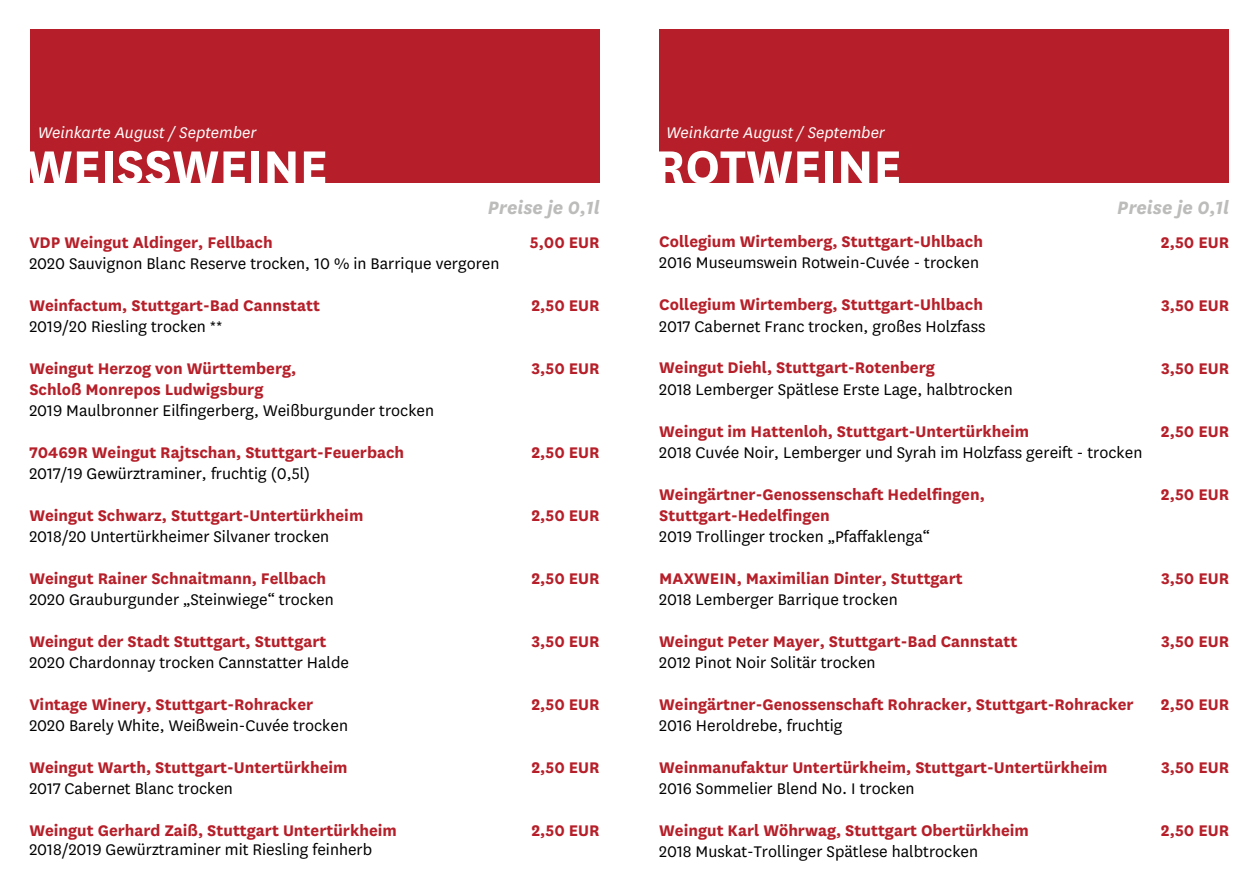
<style>
.page{position:relative;width:1259px;height:893px;background:#fff}
.page>*{position:absolute;margin:0;border:0;box-sizing:border-box;transform-origin:0 0}
.t1{font:700 54px "National";color:#fff}
.t2{font:italic 700 21px "National";color:#bcbcbb}
.t3{font:700 18px/21px "National";color:#b61f29}
.t4{font:18px "National";color:#000}
.t5{font:italic 18px "National";color:#fff}
</style>
<div class="page">
<div style="left:30px;top:30px;width:570px;height:153px;background:#b61f29"></div>
<div style="left:659px;top:30px;width:570px;height:153px;background:#b61f29"></div>
<p class="t5" style="left:38px;top:122px;width:220px">Weinkarte August / September</p>
<h1 class="t1" style="left:26px;top:129px;width:304px">WEISSWEINE</h1>
<p class="t5" style="left:666px;top:122px;width:220px">Weinkarte August / September</p>
<h1 class="t1" style="left:654px;top:129px;width:249px">ROTWEINE</h1>
<p class="t2" style="left:488px;top:193px;width:113px">Preise je 0,1l</p>
<p class="t2" style="left:1117px;top:193px;width:113px">Preise je 0,1l</p>
<p class="t3" style="left:659px;top:230px;width:325px">Collegium Wirtemberg, Stuttgart-Uhlbach</p>
<p class="t4" style="left:659px;top:251px;width:321px">2016 Museumswein Rotwein-Cuvée - trocken</p>
<p class="t3" style="left:659px;top:293px;width:325px">Collegium Wirtemberg, Stuttgart-Uhlbach</p>
<p class="t4" style="left:659px;top:314px;width:328px">2017 Cabernet Franc trocken, großes Holzfass</p>
<p class="t3" style="left:659px;top:356px;width:277px">Weingut Diehl, Stuttgart-Rotenberg</p>
<p class="t4" style="left:659px;top:377px;width:355px">2018 Lemberger Spätlese Erste Lage, halbtrocken</p>
<p class="t3" style="left:659px;top:419px;width:371px">Weingut im Hattenloh, Stuttgart-Untertürkheim</p>
<p class="t4" style="left:659px;top:440px;width:484px">2018 Cuvée Noir, Lemberger und Syrah im Holzfass gereift - trocken</p>
<p class="t3" style="left:659px;top:482px;width:327px">Weingärtner-Genossenschaft Hedelfingen,<br>Stuttgart-Hedelfingen</p>
<p class="t4" style="left:659px;top:524px;width:272px">2019 Trollinger trocken „Pfaffaklenga“</p>
<p class="t3" style="left:659px;top:566px;width:305px">MAXWEIN, Maximilian Dinter, Stuttgart</p>
<p class="t4" style="left:659px;top:587px;width:240px">2018 Lemberger Barrique trocken</p>
<p class="t3" style="left:659px;top:629px;width:360px">Weingut Peter Mayer, Stuttgart-Bad Cannstatt</p>
<p class="t4" style="left:659px;top:650px;width:218px">2012 Pinot Noir Solitär trocken</p>
<p class="t3" style="left:659px;top:692px;width:476px">Weingärtner-Genossenschaft Rohracker, Stuttgart-Rohracker</p>
<p class="t4" style="left:659px;top:713px;width:185px">2016 Heroldrebe, fruchtig</p>
<p class="t3" style="left:659px;top:755px;width:450px">Weinmanufaktur Untertürkheim, Stuttgart-Untertürkheim</p>
<p class="t4" style="left:659px;top:776px;width:257px">2016 Sommelier Blend No. I trocken</p>
<p class="t3" style="left:659px;top:818px;width:371px">Weingut Karl Wöhrwag, Stuttgart Obertürkheim</p>
<p class="t4" style="left:659px;top:839px;width:320px">2018 Muskat-Trollinger Spätlese halbtrocken</p>
<p class="t3" style="left:29px;top:230px;width:245px">VDP Weingut Aldinger, Fellbach</p>
<p class="t4" style="left:29px;top:251px;width:472px">2020 Sauvignon Blanc Reserve trocken, 10 % in Barrique vergoren</p>
<p class="t3" style="left:29px;top:293px;width:292px">Weinfactum, Stuttgart-Bad Cannstatt</p>
<p class="t4" style="left:29px;top:314px;width:195px">2019/20 Riesling trocken **</p>
<p class="t3" style="left:29px;top:356px;width:268px">Weingut Herzog von Württemberg,<br>Schloß Monrepos Ludwigsburg</p>
<p class="t4" style="left:29px;top:398px;width:406px">2019 Maulbronner Eilfingerberg, Weißburgunder trocken</p>
<p class="t3" style="left:29px;top:440px;width:376px">70469R Weingut Rajtschan, Stuttgart-Feuerbach</p>
<p class="t4" style="left:29px;top:461px;width:282px">2017/19 Gewürztraminer, fruchtig (0,5l)</p>
<p class="t3" style="left:29px;top:503px;width:335px">Weingut Schwarz, Stuttgart-Untertürkheim</p>
<p class="t4" style="left:29px;top:524px;width:301px">2018/20 Untertürkheimer Silvaner trocken</p>
<p class="t3" style="left:29px;top:566px;width:298px">Weingut Rainer Schnaitmann, Fellbach</p>
<p class="t4" style="left:29px;top:587px;width:306px">2020 Grauburgunder „Steinwiege“ trocken</p>
<p class="t3" style="left:29px;top:629px;width:299px">Weingut der Stadt Stuttgart, Stuttgart</p>
<p class="t4" style="left:29px;top:650px;width:321px">2020 Chardonnay trocken Cannstatter Halde</p>
<p class="t3" style="left:29px;top:692px;width:285px">Vintage Winery, Stuttgart-Rohracker</p>
<p class="t4" style="left:29px;top:713px;width:320px">2020 Barely White, Weißwein-Cuvée trocken</p>
<p class="t3" style="left:29px;top:755px;width:320px">Weingut Warth, Stuttgart-Untertürkheim</p>
<p class="t4" style="left:29px;top:776px;width:205px">2017 Cabernet Blanc trocken</p>
<p class="t3" style="left:29px;top:818px;width:369px">Weingut Gerhard Zaiß, Stuttgart Untertürkheim</p>
<p class="t4" style="left:29px;top:838px;width:344px">2018/2019 Gewürztraminer mit Riesling feinherb</p>
<p class="t3" style="left:530px;top:230px;width:71px">5,00 EUR</p>
<p class="t3" style="left:1161px;top:230px;width:70px">2,50 EUR</p>
<p class="t3" style="left:531px;top:293px;width:70px">2,50 EUR</p>
<p class="t3" style="left:1161px;top:293px;width:70px">3,50 EUR</p>
<p class="t3" style="left:531px;top:356px;width:70px">3,50 EUR</p>
<p class="t3" style="left:1161px;top:356px;width:70px">3,50 EUR</p>
<p class="t3" style="left:1161px;top:419px;width:70px">2,50 EUR</p>
<p class="t3" style="left:531px;top:440px;width:70px">2,50 EUR</p>
<p class="t3" style="left:1161px;top:482px;width:70px">2,50 EUR</p>
<p class="t3" style="left:531px;top:503px;width:70px">2,50 EUR</p>
<p class="t3" style="left:531px;top:566px;width:70px">2,50 EUR</p>
<p class="t3" style="left:1161px;top:566px;width:70px">3,50 EUR</p>
<p class="t3" style="left:531px;top:629px;width:70px">3,50 EUR</p>
<p class="t3" style="left:1161px;top:629px;width:70px">3,50 EUR</p>
<p class="t3" style="left:531px;top:692px;width:70px">2,50 EUR</p>
<p class="t3" style="left:1161px;top:692px;width:70px">2,50 EUR</p>
<p class="t3" style="left:531px;top:755px;width:70px">2,50 EUR</p>
<p class="t3" style="left:1161px;top:755px;width:70px">3,50 EUR</p>
<p class="t3" style="left:531px;top:818px;width:70px">2,50 EUR</p>
<p class="t3" style="left:1161px;top:818px;width:70px">2,50 EUR</p>
</div>
